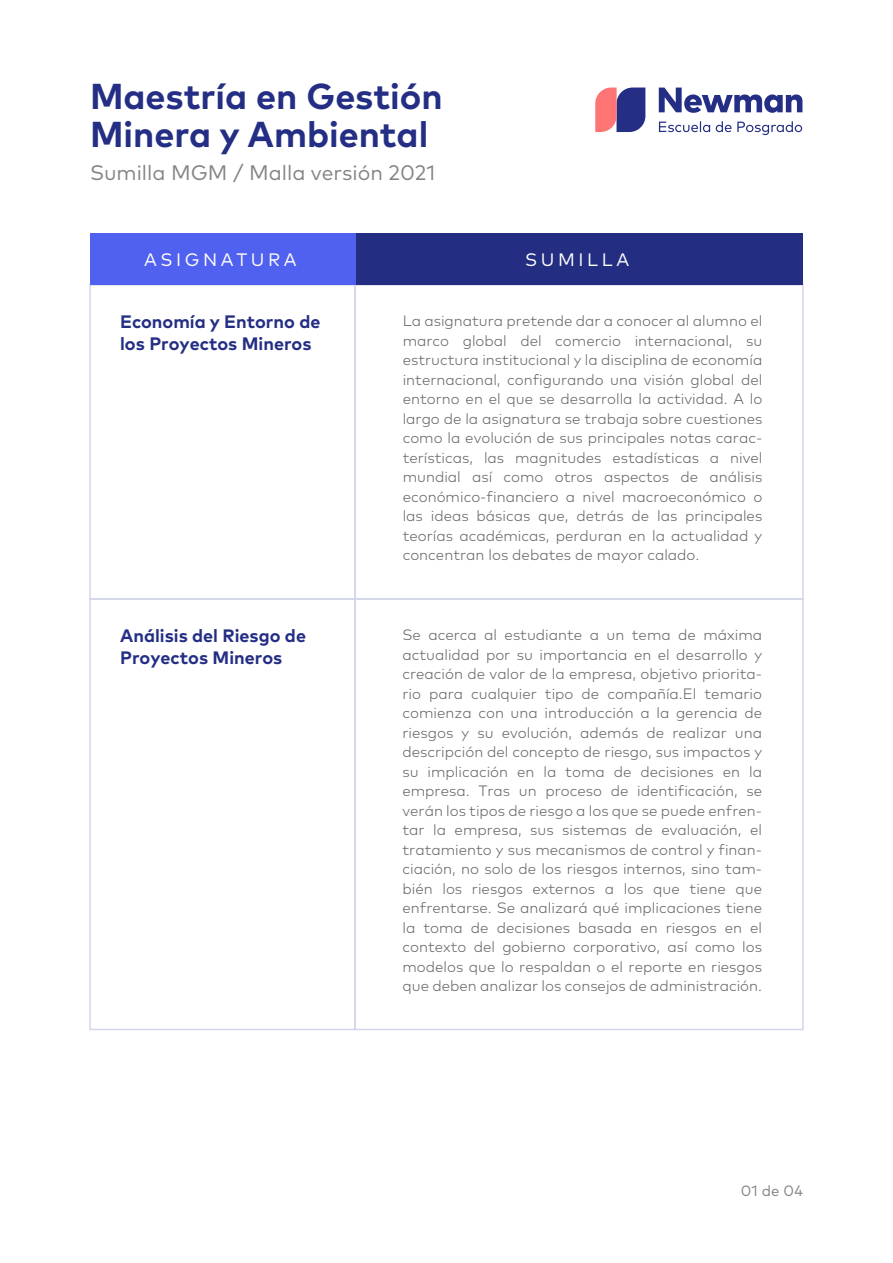
<style>
.page{position:relative;width:893px;height:1263px;background:#fff}
.page>*{position:absolute;margin:0;border:0;box-sizing:border-box;transform-origin:0 0}
.t1{font:700 36px/37.5px "Mark Pro";color:#232e84}
.t2{font:21px "Mark Pro";color:#848484}
.t3{font:700 18px/21.6px "Mark Pro";color:#232e84}
.t4{font:18px "Mark Pro";letter-spacing:.2em;color:#fff}
.t5{font:300 15px/19.5px "Mark Pro";color:#666;text-align:justify}
.t6{font:15px "Mark Pro";color:#848484}
</style>
<div class="page">
<div style="left:354px;top:284px;width:450px;height:316px;border:2px solid #d3d6eb"></div>
<div style="left:89px;top:284px;width:267px;height:316px;border:2px solid #d3d6eb"></div>
<div style="left:355px;top:233px;width:448px;height:51px;background:#232e82"></div>
<div style="left:90px;top:233px;width:265px;height:51px;background:#5161ef"></div>
<div style="left:354px;top:598px;width:450px;height:432px;border:2px solid #d3d6eb"></div>
<div style="left:89px;top:598px;width:267px;height:432px;border:2px solid #d3d6eb"></div>
<svg style="left:659px;top:121px;width:143px;height:14px"></svg>
<svg style="left:659px;top:88px;width:143px;height:25px"></svg>
<svg style="left:595px;top:88px;width:50px;height:44px;background:#8c5d8a"></svg>
<h1 class="t1" style="left:90px;top:75px;width:354px">Maestría en Gestión<br>Minera y Ambiental</h1>
<h2 class="t2" style="left:90px;top:157px;width:347px">Sumilla MGM / Malla versión 2021</h2>
<p class="t4" style="left:144px;top:246px;width:154px">ASIGNATURA</p>
<p class="t4" style="left:525px;top:246px;width:106px">SUMILLA</p>
<p class="t3" style="left:120px;top:309px;width:202px">Economía y Entorno de los Proyectos Mineros</p>
<p class="t3" style="left:120px;top:623px;width:187px">Análisis del Riesgo de<br>Proyectos Mineros</p>
<p class="t5" style="left:403px;top:310px;width:361px">La asignatura pretende dar a conocer al alumno el marco global del comercio internacional, su estructura institucional y la disciplina de economía internacional, configurando una visión global del entorno en el que se desarrolla la actividad. A lo largo de la asignatura se trabaja sobre cuestiones como la evolución de sus principales notas carac&shy;terísticas, las magnitudes estadísticas a nivel mundial así como otros aspectos de análisis económico-financiero a nivel macroeconómico o las ideas básicas que, detrás de las principales teorías académicas, perduran en la actualidad y concentran los debates de mayor calado.</p>
<p class="t5" style="left:402px;top:624px;width:361px">Se acerca al estudiante a un tema de máxima actualidad por su importancia en el desarrollo y creación de valor de la empresa, objetivo priorita&shy;rio para cualquier tipo de compañía.El temario comienza con una introducción a la gerencia de riesgos y su evolución, además de realizar una descripción del concepto de riesgo, sus impactos y su implicación en la toma de decisiones en la empresa. Tras un proceso de identificación, se verán los tipos de riesgo a los que se puede enfren&shy;tar la empresa, sus sistemas de evaluación, el tratamiento y sus mecanismos de control y finan&shy;ciación, no solo de los riesgos internos, sino tam&shy;bién los riesgos externos a los que tiene que enfrentarse. Se analizará qué implicaciones tiene la toma de decisiones basada en riesgos en el contexto del gobierno corporativo, así como los modelos que lo respaldan o el reporte en riesgos que deben analizar los consejos de administración.</p>
<p class="t6" style="left:741px;top:1179px;width:64px">01 de 04</p>
</div>
